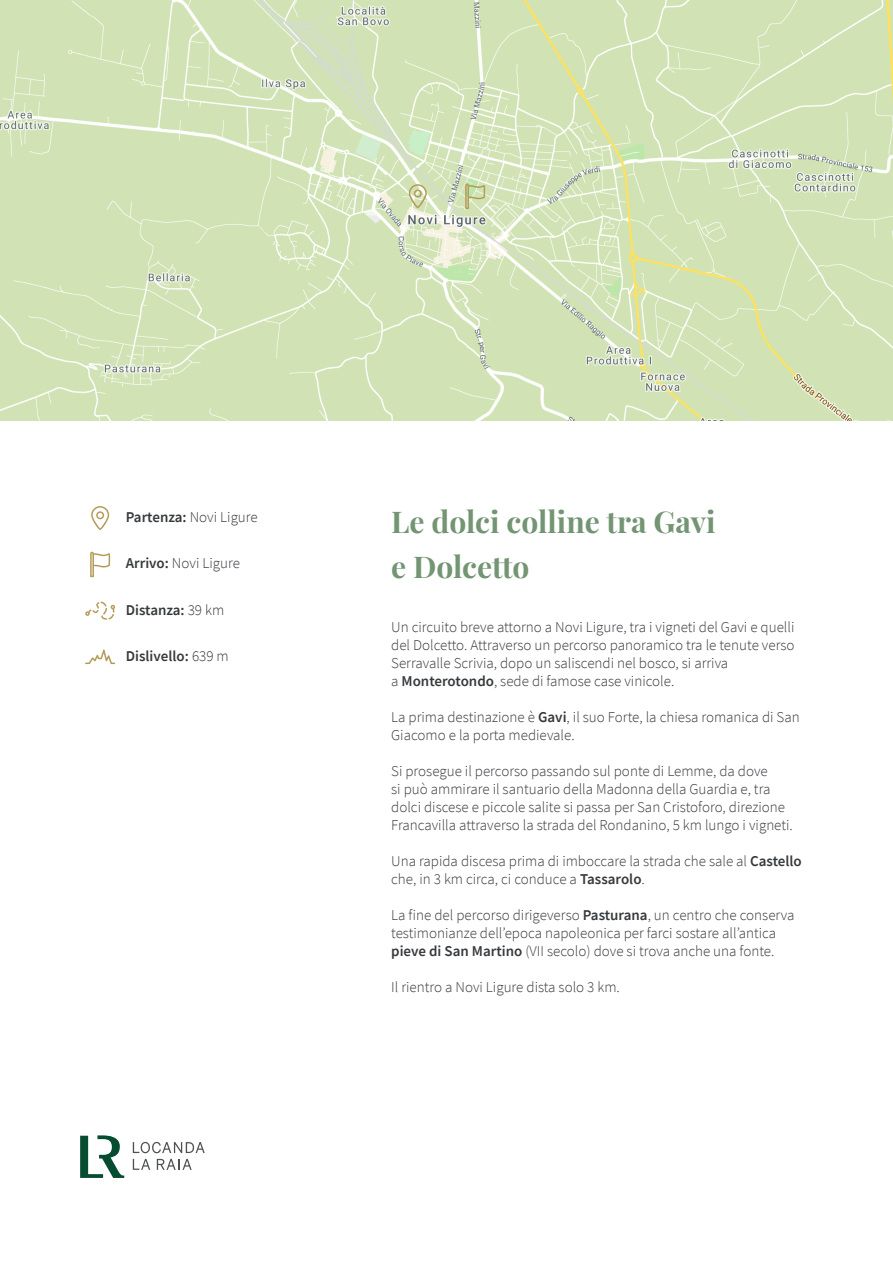
<style>
.page{position:relative;width:893px;height:1263px;background:#fff}
.page>*{position:absolute;margin:0;border:0;box-sizing:border-box;transform-origin:0 0}
.t1{font:700 30px "Playfair Display";color:#739573}
.t2{font:300 15px/18px "Source Sans Pro";color:#36393c}
.t3{font:600 15px "Source Sans Pro";color:#36393c}
.s1{font-weight:600}
.s2{font-weight:300}
</style>
<div class="page">
<img style="left:0;top:0;width:893px;height:421px">
<svg style="left:80px;top:1135px;width:44px;height:43px"></svg>
<svg style="left:133px;top:1142px;width:72px;height:11px"></svg>
<svg style="left:133px;top:1159px;width:17px;height:11px"></svg>
<svg style="left:157px;top:1159px;width:35px;height:11px"></svg>
<svg style="left:91px;top:506px;width:18px;height:24px"></svg>
<svg style="left:90px;top:552px;width:21px;height:25px"></svg>
<svg style="left:85px;top:602px;width:30px;height:18px"></svg>
<svg style="left:85px;top:649px;width:30px;height:15px"></svg>
<svg style="left:409px;top:184px;width:18px;height:24px"></svg>
<svg style="left:465px;top:183px;width:21px;height:26px"></svg>
<p class="t2" style="left:126px;top:508px;width:133px"><span class="s1">Partenza:</span> Novi Ligure</p>
<p class="t2" style="left:126px;top:554px;width:116px"><span class="s1">Arrivo:</span> Novi Ligure</p>
<p class="t3" style="left:126px;top:600px;width:100px">Distanza: <span class="s2">39 km</span></p>
<p class="t3" style="left:126px;top:646px;width:104px">Dislivello: <span class="s2">639 m</span></p>
<p class="t1" style="left:391px;top:498px;width:326px">Le dolci colline tra Gavi</p>
<p class="t1" style="left:391px;top:543px;width:140px">e Dolcetto</p>
<p class="t2" style="left:391px;top:618px;width:405px;text-align:justify">Un circuito breve attorno a Novi Ligure, tra i vigneti del Gavi e quelli del Dolcetto. Attraverso un percorso panoramico tra le tenute verso Serravalle Scrivia, dopo un saliscendi nel bosco, si arriva</p>
<p class="t2" style="left:391px;top:672px;width:285px">a <span class="s1">Monterotondo</span>, sede di famose case vinicole.</p>
<p class="t2" style="left:391px;top:708px;width:410px">La prima destinazione è <span class="s1">Gavi</span>, il suo Forte, la chiesa romanica di San<br>Giacomo e la porta medievale.</p>
<p class="t2" style="left:391px;top:762px;width:403px">Si prosegue il percorso passando sul ponte di Lemme, da dove<br>si può ammirare il santuario della Madonna della Guardia e, tra dolci discese e piccole salite si passa per San Cristoforo, direzione Francavilla attraverso la strada del Rondanino, 5 km lungo i vigneti.</p>
<p class="t2" style="left:391px;top:852px;width:412px">Una rapida discesa prima di imboccare la strada che sale al <span class="s1">Castello </span>che, in 3 km circa, ci conduce a <span class="s1">Tassarolo</span>.</p>
<p class="t2" style="left:391px;top:906px;width:405px">La fine del percorso dirigeverso <span class="s1">Pasturana</span>, un centro che conserva testimonianze dell’epoca napoleonica per farci sostare all’antica <span class="s1">pieve di San Martino</span> (VII secolo) dove si trova anche una fonte.</p>
<p class="t2" style="left:391px;top:978px;width:230px">Il rientro a Novi Ligure dista solo 3 km.</p>
</div>
